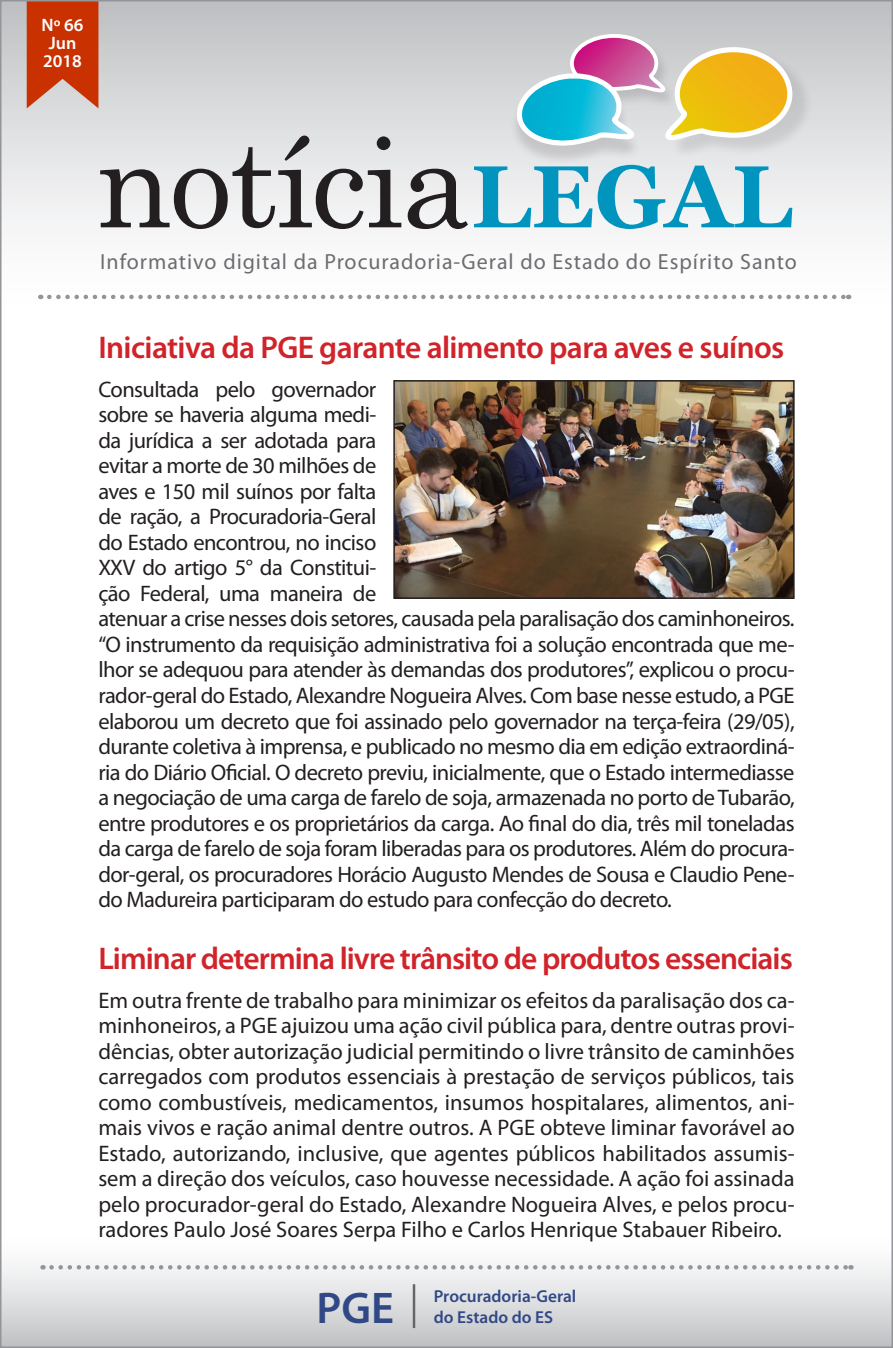
<style>
.page{position:relative;width:893px;height:1348px;background:#fff}
.page>*{position:absolute;margin:0;border:0;box-sizing:border-box;transform-origin:0 0}
.t1{font:124.5px "Century";letter-spacing:-.02em;color:#231f20}
.t2{font:700 87.9px "Vani";color:#0094bf}
.t3{font:600 44.55px "Myriad Pro";color:#314886}
.títulos{font:600 31.5px "Myriad Pro";letter-spacing:-.03em;color:#d1232a}
.texto_matéria{font:22.5px/25.5px "Myriad Pro";letter-spacing:-.025em;color:#231f20;text-align:justify}
.t4{font:21.9px "Myriad Pro";letter-spacing:.045em;color:#6c6d70}
.t5{font:600 18px "Myriad Pro";color:#fff}
.t6{font:600 17.4px "Myriad Pro";color:#314886}
</style>
<div class="page">
<div style="left:0;top:1233px;width:893px;height:115px;background:linear-gradient(to bottom,#fff,#c2c3c6)"></div>
<hr style="left:413px;top:1284px;width:2px;height:44px;background:#666">
<svg style="left:51px;top:1265px;width:800px;height:4px"></svg>
<div style="left:0;top:0;width:893px;height:314px;background:linear-gradient(to bottom,#c1c2c5,#fff)"></div>
<svg style="left:49px;top:295px;width:800px;height:4px"></svg>
<svg style="left:27px;top:3px;width:71px;height:105px;background:#cb481e"></svg>
<div style="left:671px;top:49px;width:142px;height:109px;background:#231f20;opacity:.11"></div>
<div style="left:509px;top:78px;width:133px;height:88px;background:#231f20;opacity:.15"></div>
<svg style="left:511px;top:32px;width:284px;height:116px;background:#c0bfa8"></svg>
<img style="left:396px;top:383px;width:396px;height:213px">
<div style="left:393px;top:380px;width:402px;height:219px;border:2px solid #231f20"></div>
<p class="t5" style="left:42px;top:14px;width:43px">Nº 66</p>
<p class="t5" style="left:49px;top:32px;width:29px">Jun</p>
<p class="t5" style="left:43px;top:50px;width:40px">2018</p>
<p class="t1" style="left:96px;top:78px;width:376px">notícia</p>
<p class="t2" style="left:471px;top:146px;width:323px">LEGAL</p>
<p class="t4" style="left:100px;top:248px;width:698px">Informativo digital da Procuradoria-Geral do Estado do Espírito Santo</p>
<p class="títulos" style="left:98px;top:327px;width:687px">Iniciativa da PGE garante alimento para aves e suínos</p>
<p class="texto_matéria" style="left:98px;top:376px;width:698px;text-align:left">Consultada pelo governador<br>sobre se haveria alguma medi-<br>da jurídica a ser adotada para<br>evitar a morte de 30 milhões de<br>aves e 150 mil suínos por falta<br>de ração, a Procuradoria-Geral<br>do Estado encontrou, no inciso<br>XXV do artigo 5° da Constitui-<br>ção Federal, uma maneira de<br>atenuar a crise nesses dois setores, causada pela paralisação dos caminhoneiros. “O instrumento da requisição administrativa foi a solução encontrada que me&shy;lhor se adequou para atender às demandas dos produtores”, explicou o procu&shy;rador-geral do Estado, Alexandre Nogueira Alves. Com base nesse estudo, a PGE elaborou um decreto que foi assinado pelo governador na terça-feira (29/05), durante coletiva à imprensa, e publicado no mesmo dia em edição extraordiná&shy;ria do Diário Oficial. O decreto previu, inicialmente, que o Estado intermediasse a negociação de uma carga de farelo de soja, armazenada no porto de Tubarão, entre produtores e os proprietários da carga. Ao final do dia, três mil toneladas da carga de farelo de soja foram liberadas para os produtores. Além do procura&shy;dor-geral, os procuradores Horácio Augusto Mendes de Sousa e Claudio Pene&shy;do Madureira participaram do estudo para confecção do decreto.</p>
<p class="títulos" style="left:98px;top:938px;width:696px">Liminar determina livre trânsito de produtos essenciais</p>
<p class="texto_matéria" style="left:98px;top:987px;width:698px">Em outra frente de trabalho para minimizar os efeitos da paralisação dos ca&shy;minhoneiros, a PGE ajuizou uma ação civil pública para, dentre outras provi&shy;dências, obter autorização judicial permitindo o livre trânsito de caminhões carregados com produtos essenciais à prestação de serviços públicos, tais como combustíveis, medicamentos, insumos hospitalares, alimentos, ani&shy;mais vivos e ração animal dentre outros. A PGE obteve liminar favorável ao Estado, autorizando, inclusive, que agentes públicos habilitados assumis&shy;sem a direção dos veículos, caso houvesse necessidade. A ação foi assinada pelo procurador-geral do Estado, Alexandre Nogueira Alves, e pelos procu&shy;radores Paulo José Soares Serpa Filho e Carlos Henrique Stabauer Ribeiro.</p>
<p class="t3" style="left:317px;top:1279px;width:79px">PGE</p>
<p class="t6" style="left:434px;top:1285px;width:144px">Procuradoria-Geral</p>
<p class="t6" style="left:434px;top:1306px;width:121px">do Estado do ES</p>
</div>
